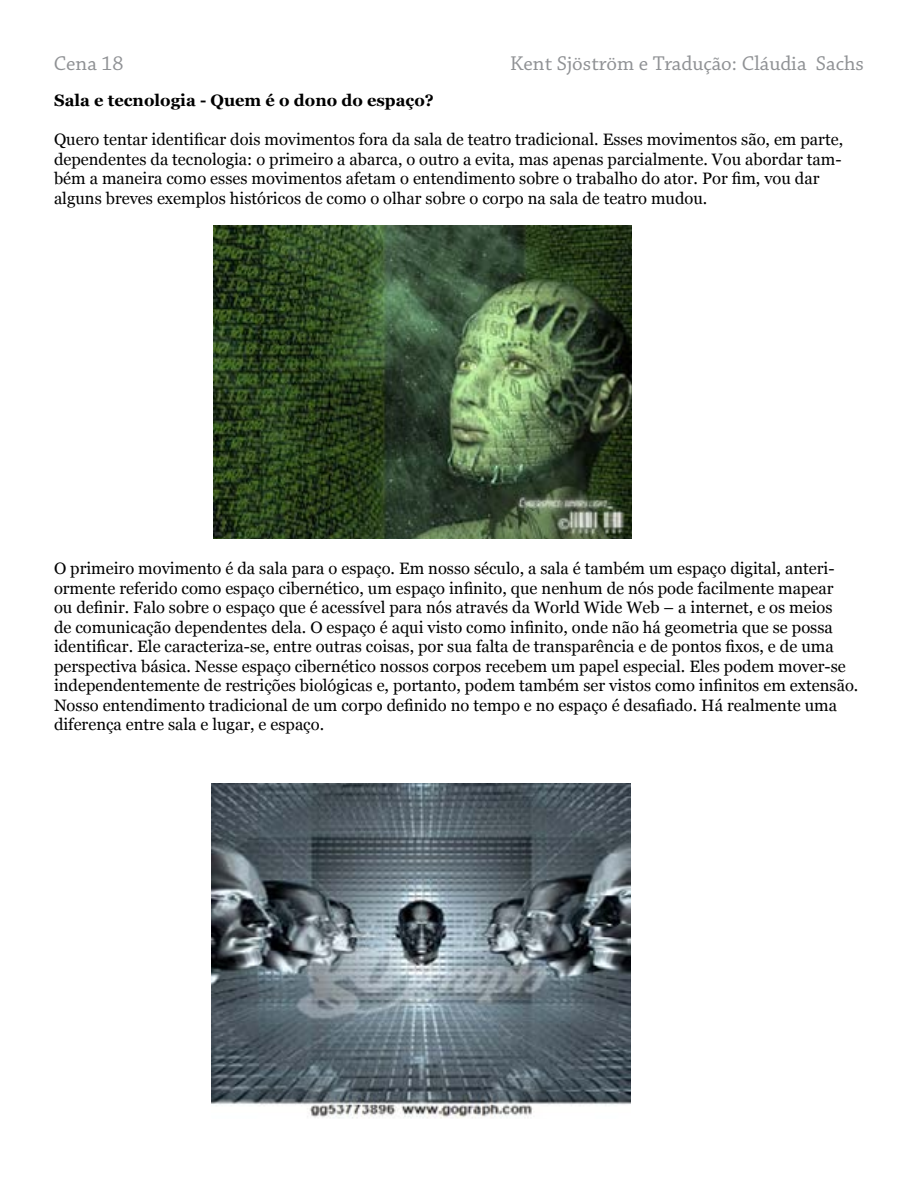
<style>
.page{position:relative;width:918px;height:1188px;background:#fff}
.page>*{position:absolute;margin:0;border:0;box-sizing:border-box;transform-origin:0 0}
.t1{font:21px "Chaparral Pro";color:#8f9194}
.t2{font:16.5px/19.5px "Georgia";color:#000}
.t3{font:700 16.5px "Georgia";color:#000}
</style>
<div class="page">
<img style="left:213px;top:225px;width:419px;height:314px">
<img style="left:211px;top:783px;width:420px;height:336px">
<p class="t1" style="left:54px;top:51px;width:71px">Cena 18</p>
<p class="t1" style="left:510px;top:51px;width:355px">Kent Sjöström e Tradução: Cláudia Sachs</p>
<p class="t3" style="left:54px;top:90px;width:381px">Sala e tecnologia - Quem é o dono do espaço?</p>
<p class="t2" style="left:54px;top:130px;width:791px">Quero tentar identificar dois movimentos fora da sala de teatro tradicional. Esses movimentos são, em parte, dependentes da tecnologia: o primeiro a abarca, o outro a evita, mas apenas parcialmente. Vou abordar tam&shy;bém a maneira como esses movimentos afetam o entendimento sobre o trabalho do ator. Por fim, vou dar alguns breves exemplos históricos de como o olhar sobre o corpo na sala de teatro mudou.</p>
<p class="t2" style="left:54px;top:559px;width:806px">O primeiro movimento é da sala para o espaço. Em nosso século, a sala é também um espaço digital, anteri&shy;ormente referido como espaço cibernético, um espaço infinito, que nenhum de nós pode facilmente mapear<br>ou definir. Falo sobre o espaço que é acessível para nós através da World Wide Web – a internet, e os meios<br>de comunicação dependentes dela. O espaço é aqui visto como infinito, onde não há geometria que se possa identificar. Ele caracteriza-se, entre outras coisas, por sua falta de transparência e de pontos fixos, e de uma perspectiva básica. Nesse espaço cibernético nossos corpos recebem um papel especial. Eles podem mover-se independentemente de restrições biológicas e, portanto, podem também ser vistos como infinitos em extensão.<br>Nosso entendimento tradicional de um corpo definido no tempo e no espaço é desafiado. Há realmente uma diferença entre sala e lugar, e espaço.</p>
</div>
